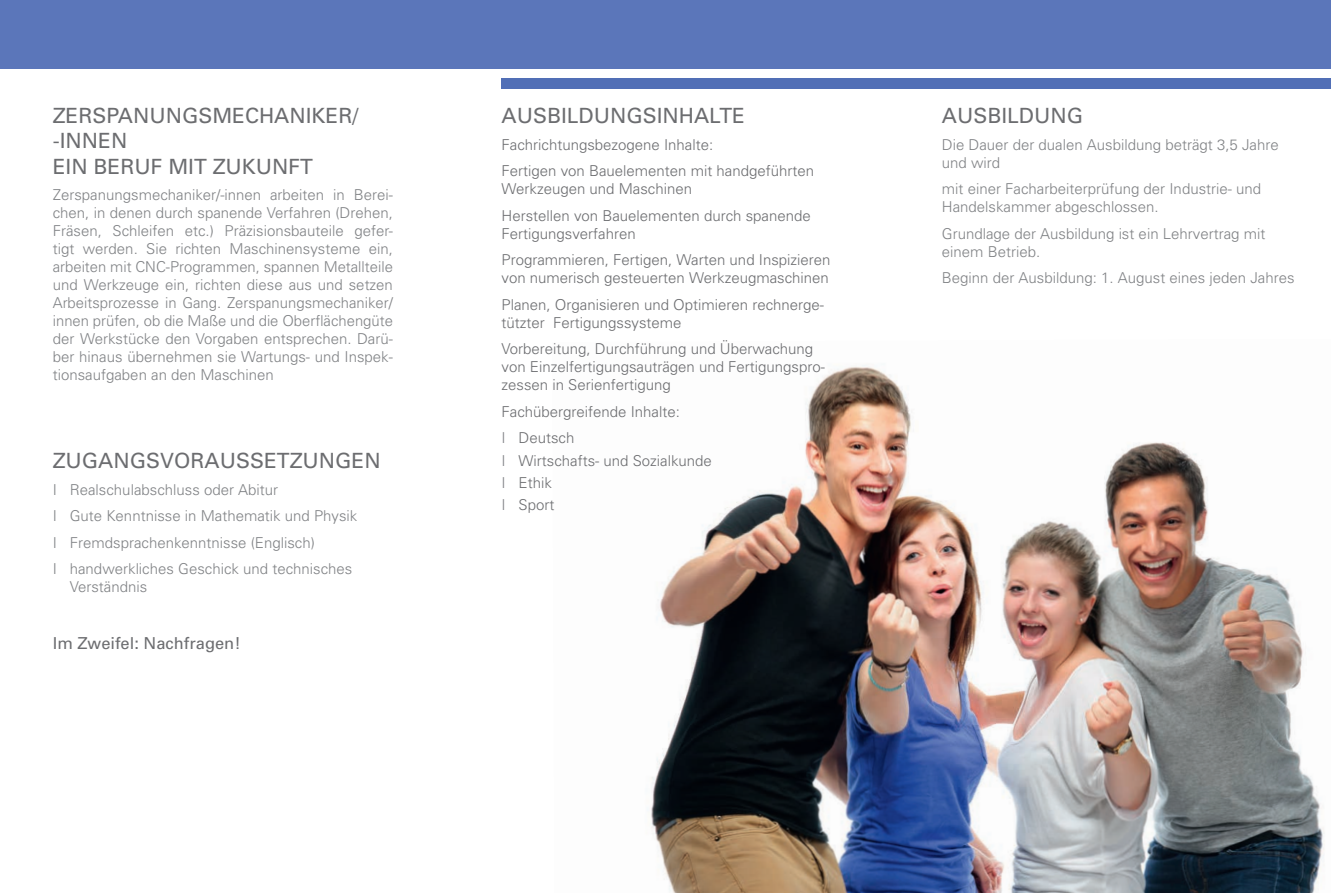
<style>
.page{position:relative;width:1331px;height:893px;background:#fff}
.page>*{position:absolute;margin:0;border:0;box-sizing:border-box;transform-origin:0 0}
.t1{font:21px/25.2px "Univers";color:#6c6d70}
.t2{font:16.5px "Univers";color:#6c6d70}
.t3{font:300 15px/18px "Univers";color:#808285}
.t4{font:300 15px/26.5px "Univers";color:#6c6d70}
.s1{color:#808285}
</style>
<div class="page">
<img style="left:651px;top:365px;width:674px;height:528px">
<div style="left:0;top:0;width:1331px;height:68px;background:#5b76ba"></div>
<div style="left:501px;top:79px;width:830px;height:10px;background:#516fb6"></div>
<h1 class="t1" style="left:53px;top:103px;width:146px">ZERSPANUNGSM</h1>
<h1 class="t1" style="left:232px;top:103px;width:128px">ECHANI KER/</h1>
<h1 class="t1" style="left:53px;top:128px;width:129px">-INNEN<br>EIN BERUF MIT</h1>
<h1 class="t1" style="left:213px;top:153px;width:89px">ZUKUNFT</h1>
<p class="t3" style="left:53px;top:185px;width:342px;text-align:justify">Zerspanungsmechaniker/-innen arbeiten in Berei&shy;chen, in denen durch spanende Verfahren (Drehen, Fräsen, Schleifen etc.) Präzisionsbauteile gefer&shy;tigt werden. Sie richten Maschinensysteme ein, arbeiten mit CNC-Programmen, spannen Metallteile und Werkzeuge ein, richten diese aus und setzen Arbeitsprozesse in Gang. Zerspanungsmechaniker/ innen prüfen, ob die Maße und die Oberflächengüte der Werkstücke den Vorgaben entsprechen. Darü&shy;ber hinaus übernehmen sie Wartungs- und Inspek&shy;tionsaufgaben an den Maschinen</p>
<h1 class="t1" style="left:53px;top:448px;width:138px">ZU GAN GSVORAU</h1>
<h1 class="t1" style="left:236px;top:448px;width:130px">SSETZUN GEN</h1>
<p class="t3" style="left:53px;top:475px;width:306px;line-height:26.5px">I Realschulabschluss oder Abitur<br>I Gute Kenntnisse in Mathematik und Physik I Fremdsprachenkenntnisse (Englisch)<br>I handwerkliches Geschick und technisches</p>
<p class="t3" style="left:70px;top:577px;width:79px">Verständnis</p>
<p class="t2" style="left:53px;top:633px;width:189px">IM ZWEIFEL: NACHFRAGEN!</p>
<h1 class="t1" style="left:501px;top:103px;width:44px">AUSBIL</h1>
<h1 class="t1" style="left:578px;top:103px;width:168px">DUNGSI NHALTE</h1>
<p class="t4" style="left:501px;top:131px;width:314px">Fachrichtungsbezogene Inhalte:<br>Fertigen von Bauelementen mit handgeführten</p>
<p class="t4" style="left:501px;top:175px;width:311px">Werkzeugen und Maschinen<br>Herstellen von Bauelementen durch spanende</p>
<p class="t4" style="left:501px;top:220px;width:330px">Fertigungsverfahren<br>Programmieren, Fertigen, Warten und Inspizieren</p>
<p class="t4" style="left:501px;top:264px;width:329px">von numerisch gesteuerten Werkzeugmaschinen<br>Planen, Organisieren und Optimieren rechnerge-</p>
<p class="t4" style="left:501px;top:309px;width:313px">tützter Fertigungssysteme<br>Vorbereitung, Durchführung und Überwachung</p>
<p class="t4" style="left:501px;top:358px;width:325px;line-height:18px">von Einzelfertigungsauträgen und Fertigungspro&shy;zessen in Serienfertigung</p>
<p class="t4" style="left:501px;top:398px;width:180px">Fachübergreifende Inhalte:<br><span class="s1">I</span> Deutsch</p>
<p class="t4" style="left:501px;top:449px;width:212px;line-height:22.2px"><span class="s1">I</span> Wirtschafts- und Sozialkunde<br><span class="s1">I</span> Ethik<br><span class="s1">I</span> Sport</p>
<h1 class="t1" style="left:942px;top:103px;width:44px">AUSBIL</h1>
<h1 class="t1" style="left:1019px;top:103px;width:62px">DUNG</h1>
<p class="t3" style="left:942px;top:135px;width:338px">Die Dauer der dualen Ausbildung beträgt 3,5 Jahre und wird</p>
<p class="t3" style="left:942px;top:180px;width:321px">mit einer Facharbeiterprüfung der Industrie- und<br>Handelskammer abgeschlossen.</p>
<p class="t3" style="left:942px;top:224px;width:325px">Grundlage der Ausbildung ist ein Lehrvertrag mit einem Betrieb.</p>
<p class="t3" style="left:942px;top:269px;width:354px">Beginn der Ausbildung: 1. August eines jeden Jahres</p>
</div>
